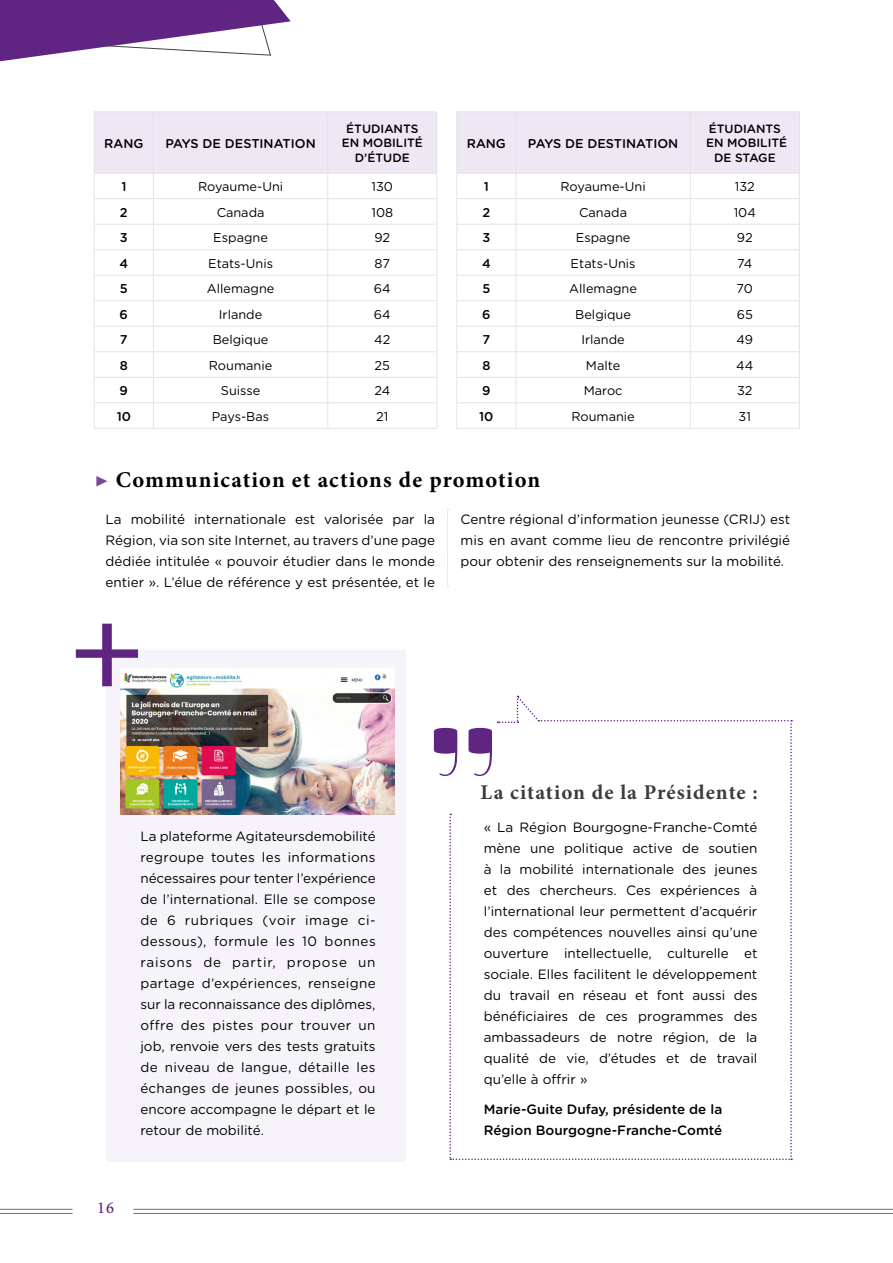
<style>
.page{position:relative;width:893px;height:1263px;background:#fff}
.page>*{position:absolute;margin:0;border:0;box-sizing:border-box;transform-origin:0 0}
.t1{font:700 22.5px "Minion Pro";letter-spacing:.05em;color:#000}
.t2{font:700 21px "Minion Pro";letter-spacing:.045em;color:#3c3c3b}
.t3{font:500 16.5px "Minion Pro";color:#602483}
.t4{font:13.5px/21px "Gotham Rounded";color:#000;text-align:justify}
.t5{font:500 13.5px/21px "Gotham Rounded";color:#000}
.t6{font:12.75px "Gotham Rounded";color:#000}
.t7{font:500 12.75px "Gotham Rounded";color:#000}
.t8{font:500 12px/14.4px "Gotham Rounded";color:#000;text-align:center}
.s1{color:#7c4997}
</style>
<div class="page">
<hr style="left:133px;top:1209px;width:760px;height:1px;background:#706f6f">
<hr style="left:133px;top:1213px;width:760px;height:1px;background:#706f6f">
<hr style="left:0;top:1209px;width:72px;height:1px;background:#706f6f">
<hr style="left:0;top:1213px;width:72px;height:1px;background:#706f6f">
<svg style="left:0;top:0;width:291px;height:62px"></svg>
<hr style="left:94px;top:428px;width:59px;height:1px;background:#e3e3e3">
<hr style="left:153px;top:428px;width:175px;height:1px;background:#e3e3e3">
<hr style="left:328px;top:428px;width:109px;height:1px;background:#e3e3e3">
<hr style="left:94px;top:111px;width:59px;height:1px;background:#e4dcef">
<hr style="left:153px;top:111px;width:175px;height:1px;background:#e4dcef">
<hr style="left:328px;top:111px;width:109px;height:1px;background:#e4dcef">
<svg style="left:94px;top:112px;width:343px;height:316px"></svg>
<hr style="left:153px;top:249px;width:175px;height:1px;background:#e3e3e3">
<hr style="left:456px;top:428px;width:60px;height:1px;background:#e3e3e3">
<hr style="left:516px;top:428px;width:174px;height:1px;background:#e3e3e3">
<hr style="left:690px;top:428px;width:110px;height:1px;background:#e3e3e3">
<hr style="left:456px;top:111px;width:60px;height:1px;background:#e4dcef">
<hr style="left:516px;top:111px;width:174px;height:1px;background:#e4dcef">
<hr style="left:690px;top:111px;width:110px;height:1px;background:#e4dcef">
<svg style="left:456px;top:112px;width:344px;height:316px"></svg>
<hr style="left:516px;top:249px;width:174px;height:1px;background:#e3e3e3">
<svg style="left:447px;top:509px;width:1px;height:78px"></svg>
<div style="left:107px;top:650px;width:299px;height:511px;background:#f6f4fa"></div>
<svg style="left:76px;top:624px;width:62px;height:62px"></svg>
<svg style="left:434px;top:695px;width:358px;height:465px"></svg>
<img style="left:121px;top:668px;width:273px;height:146px">
<p class="t7" style="left:104px;top:134px;width:41px">RANG</p>
<p class="t7" style="left:165px;top:134px;width:152px">PAYS DE DESTINATION</p>
<p class="t8" style="left:342px;top:121px;width:83px">ÉTUDIANTS<br>EN MOBILITÉ<br>D’ÉTUDE</p>
<p class="t7" style="left:467px;top:134px;width:41px">RANG</p>
<p class="t7" style="left:528px;top:134px;width:152px">PAYS DE DESTINATION</p>
<p class="t8" style="left:706px;top:121px;width:83px">ÉTUDIANTS<br>EN MOBILITÉ<br>DE STAGE</p>
<p class="t7" style="left:121px;top:177px;width:7px">1</p>
<p class="t6" style="left:198px;top:178px;width:87px">Royaume-Uni</p>
<p class="t6" style="left:372px;top:178px;width:23px">130</p>
<p class="t7" style="left:120px;top:203px;width:9px">2</p>
<p class="t6" style="left:217px;top:203px;width:49px">Canada</p>
<p class="t6" style="left:371px;top:203px;width:23px">108</p>
<p class="t7" style="left:120px;top:228px;width:9px">3</p>
<p class="t6" style="left:213px;top:229px;width:56px">Espagne</p>
<p class="t6" style="left:374px;top:229px;width:17px">92</p>
<p class="t7" style="left:120px;top:254px;width:10px">4</p>
<p class="t6" style="left:208px;top:254px;width:66px">Etats-Unis</p>
<p class="t6" style="left:375px;top:254px;width:17px">87</p>
<p class="t7" style="left:120px;top:279px;width:9px">5</p>
<p class="t6" style="left:207px;top:280px;width:69px">Allemagne</p>
<p class="t6" style="left:374px;top:280px;width:18px">64</p>
<p class="t7" style="left:120px;top:305px;width:10px">6</p>
<p class="t6" style="left:219px;top:305px;width:45px">Irlande</p>
<p class="t6" style="left:374px;top:305px;width:18px">64</p>
<p class="t7" style="left:120px;top:330px;width:9px">7</p>
<p class="t6" style="left:213px;top:331px;width:57px">Belgique</p>
<p class="t6" style="left:374px;top:331px;width:18px">42</p>
<p class="t7" style="left:120px;top:356px;width:10px">8</p>
<p class="t6" style="left:209px;top:356px;width:65px">Roumanie</p>
<p class="t6" style="left:375px;top:356px;width:17px">25</p>
<p class="t7" style="left:120px;top:382px;width:10px">9</p>
<p class="t6" style="left:221px;top:382px;width:41px">Suisse</p>
<p class="t6" style="left:374px;top:382px;width:17px">24</p>
<p class="t7" style="left:117px;top:407px;width:16px">10</p>
<p class="t6" style="left:212px;top:407px;width:59px">Pays-Bas</p>
<p class="t6" style="left:376px;top:407px;width:14px">21</p>
<p class="t7" style="left:484px;top:177px;width:7px">1</p>
<p class="t6" style="left:560px;top:178px;width:87px">Royaume-Uni</p>
<p class="t6" style="left:735px;top:178px;width:22px">132</p>
<p class="t7" style="left:482px;top:203px;width:9px">2</p>
<p class="t6" style="left:579px;top:203px;width:49px">Canada</p>
<p class="t6" style="left:734px;top:203px;width:24px">104</p>
<p class="t7" style="left:482px;top:228px;width:9px">3</p>
<p class="t6" style="left:576px;top:229px;width:56px">Espagne</p>
<p class="t6" style="left:737px;top:229px;width:17px">92</p>
<p class="t7" style="left:482px;top:254px;width:10px">4</p>
<p class="t6" style="left:571px;top:254px;width:66px">Etats-Unis</p>
<p class="t6" style="left:737px;top:254px;width:17px">74</p>
<p class="t7" style="left:482px;top:279px;width:9px">5</p>
<p class="t6" style="left:569px;top:280px;width:69px">Allemagne</p>
<p class="t6" style="left:737px;top:280px;width:18px">70</p>
<p class="t7" style="left:482px;top:305px;width:10px">6</p>
<p class="t6" style="left:575px;top:305px;width:57px">Belgique</p>
<p class="t6" style="left:737px;top:305px;width:18px">65</p>
<p class="t7" style="left:482px;top:330px;width:9px">7</p>
<p class="t6" style="left:581px;top:331px;width:45px">Irlande</p>
<p class="t6" style="left:736px;top:331px;width:18px">49</p>
<p class="t7" style="left:482px;top:356px;width:10px">8</p>
<p class="t6" style="left:586px;top:356px;width:36px">Malte</p>
<p class="t6" style="left:736px;top:356px;width:19px">44</p>
<p class="t7" style="left:482px;top:382px;width:10px">9</p>
<p class="t6" style="left:584px;top:382px;width:40px">Maroc</p>
<p class="t6" style="left:737px;top:382px;width:17px">32</p>
<p class="t7" style="left:479px;top:407px;width:16px">10</p>
<p class="t6" style="left:571px;top:407px;width:65px">Roumanie</p>
<p class="t6" style="left:739px;top:407px;width:14px">31</p>
<h1 class="t1" style="left:95px;top:464px;width:447px"><span class="s1">▶</span> Communication et actions de promotion</h1>
<p class="t4" style="left:106px;top:508px;width:331px">La mobilité internationale est valorisée par la Région, via son site Internet, au travers d’une page dédiée intitulée « pouvoir étudier dans le monde entier ». L’élue de référence y est présentée, et le</p>
<p class="t4" style="left:461px;top:508px;width:331px">Centre régional d’information jeunesse (CRIJ) est mis en avant comme lieu de rencontre privilégié pour obtenir des renseignements sur la mobilité.</p>
<h2 class="t2" style="left:481px;top:778px;width:279px">La citation de la Présidente :</h2>
<p class="t3" style="left:97px;top:1197px;width:18px">16</p>
<p class="t4" style="left:140px;top:825px;width:237px">La plateforme Agitateursdemobilité regroupe toutes les informations nécessaires pour tenter l’expérience de l’international. Elle se compose de 6 rubriques (voir image ci&shy;dessous), formule les 10 bonnes raisons de partir, propose un partage d’expériences, renseigne sur la reconnaissance des diplômes, offre des pistes pour trouver un job, renvoie vers des tests gratuits de niveau de langue, détaille les échanges de jeunes possibles, ou encore accompagne le départ et le retour de mobilité.</p>
<p class="t4" style="left:484px;top:816px;width:275px">« La Région Bourgogne-Franche-Comté mène une politique active de soutien à la mobilité internationale des jeunes et des chercheurs. Ces expériences à l’international leur permettent d’acquérir des compétences nouvelles ainsi qu’une ouverture intellectuelle, culturelle et sociale. Elles facilitent le développement du travail en réseau et font aussi des bénéficiaires de ces programmes des ambassadeurs de notre région, de la qualité de vie, d’études et de travail qu’elle à offrir »</p>
<p class="t5" style="left:484px;top:1098px;width:240px">Marie-Guite Dufay, présidente de la<br>Région Bourgogne-Franche-Comté</p>
</div>
